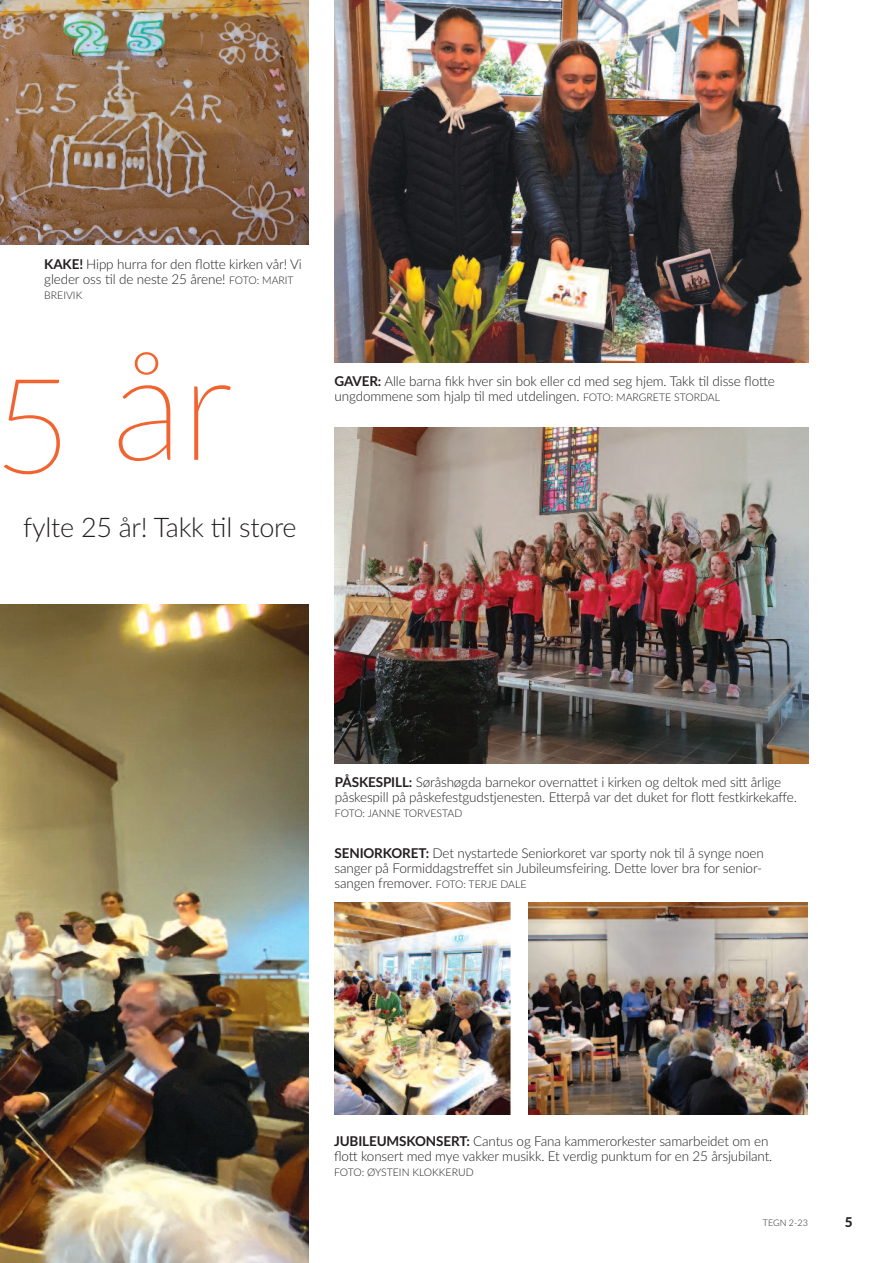
<style>
.page{position:relative;width:893px;height:1263px;background:#fff}
.page>*{position:absolute;margin:0;border:0;box-sizing:border-box;transform-origin:0 0}
.t1{font:100 148.8px "Lato";color:#f2642f}
.t2{font:300 27px "Lato";letter-spacing:-.01em;color:#231f20}
.t3{font:300 13.5px/15px "Lato";letter-spacing:-.01em;color:#231f20}
.t4{font:800 13.5px "Lato";color:#231f20}
.t5{font:300 10.5px "Lato";color:#231f20}
.t6{font:300 9px "Lato";color:#231f20}
.s1{font-weight:700}
.s2{font-size:10.5px}
</style>
<div class="page">
<img style="left:335px;top:428px;width:473px;height:335px">
<img style="left:0;top:0;width:308px;height:245px">
<img style="left:0;top:604px;width:308px;height:659px">
<img style="left:334px;top:0;width:474px;height:363px">
<img style="left:335px;top:902px;width:175px;height:213px">
<img style="left:528px;top:902px;width:280px;height:213px">
<p class="t3" style="left:44px;top:257px;width:259px"><span class="s1">KAKE!</span> Hipp hurra for den flotte kirken vår! Vi gleder oss til de neste 25 årene! <span class="s2">FOTO: MARIT</span></p>
<p class="t5" style="left:44px;top:289px;width:40px">BREIVIK</p>
<h1 class="t1" style="left:-7px;top:321px;width:242px">5 år</h1>
<h2 class="t2" style="left:23px;top:511px;width:275px">fylte 25 år! Takk til store</h2>
<p class="t3" style="left:334px;top:374px;width:442px"><span class="s1">GAVER:</span> Alle barna fikk hver sin bok eller cd med seg hjem. Takk til disse flotte ungdommene som hjalp til med utdelingen. <span class="s2">FOTO: MARGRETE STORDAL</span></p>
<p class="t3" style="left:335px;top:775px;width:463px"><span class="s1">PÅSKESPILL:</span> Søråshøgda barnekor overnattet i kirken og deltok med sitt årlige påskespill på påskefestgudstjenesten. Etterpå var det duket for flott festkirkekaffe.</p>
<p class="t5" style="left:335px;top:807px;width:129px">FOTO: JANNE TORVESTAD</p>
<p class="t3" style="left:334px;top:846px;width:431px"><span class="s1">SENIORKORET:</span> Det nystartede Seniorkoret var sporty nok til å synge noen sanger på Formiddagstreffet sin Jubileumsfeiring. Dette lover bra for senior&shy;sangen fremover. <span class="s2">FOTO: TERJE DALE</span></p>
<p class="t3" style="left:334px;top:1134px;width:440px"><span class="s1">JUBILEUMSKONSERT:</span> Cantus og Fana kammerorkester samarbeidet om en flott konsert med mye vakker musikk. Et verdig punktum for en 25 årsjubilant.</p>
<p class="t5" style="left:334px;top:1167px;width:141px">FOTO: ØYSTEIN KLOKKERUD</p>
<p class="t6" style="left:763px;top:1218px;width:47px">TEGN 2-23</p>
<p class="t4" style="left:845px;top:1214px;width:9px">5</p>
</div>
